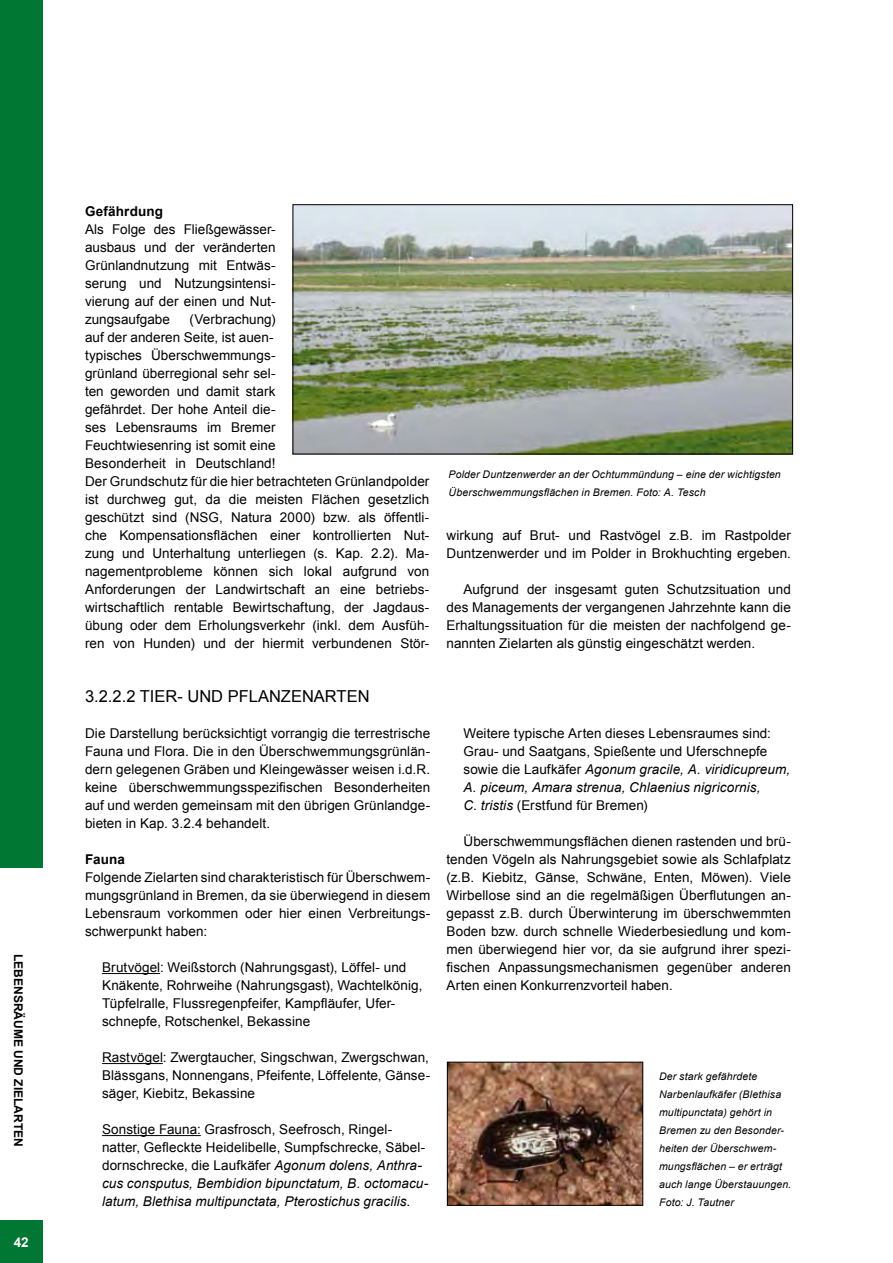
<style>
.page{position:relative;width:893px;height:1263px;background:#fff}
.page>*{position:absolute;margin:0;border:0;box-sizing:border-box;transform-origin:0 0}
.t1{font:16.5px "Arial";color:#000}
.t2{font:13.5px/18px "Arial";letter-spacing:.005em;color:#000;text-align:justify}
.t3{font:700 13.5px "Arial";letter-spacing:.01em;color:#000}
.t4{font:700 13.5px "Arial";color:#fff}
.t5{font:700 12px "Arial";color:#000}
.t6{font:italic 10.5px/18px "Arial";letter-spacing:.015em;color:#000}
.s1{font-style:italic}
</style>
<div class="page">
<img style="left:295px;top:206px;width:496px;height:246px">
<div style="left:293px;top:204px;width:500px;height:250px;border:1px solid #000"></div>
<hr style="left:102px;top:973px;width:58px;height:1px;background:#000">
<hr style="left:102px;top:1063px;width:61px;height:1px;background:#000">
<hr style="left:102px;top:1135px;width:99px;height:1px;background:#000">
<div style="left:0;top:1220px;width:43px;height:43px;background:#007732"></div>
<div style="left:0;top:0;width:43px;height:867px;background:#007732"></div>
<img style="left:449px;top:1064px;width:192px;height:140px">
<div style="left:447px;top:1062px;width:196px;height:144px;border:1px solid #000"></div>
<p class="t5" style="left:26px;top:954px;width:194px;rotate:90deg">LEBENSRÄUME UND ZIELARTEN</p>
<p class="t4" style="left:14px;top:1233px;width:17px">42</p>
<p class="t3" style="left:85px;top:202px;width:80px">Gefährdung</p>
<p class="t2" style="left:85px;top:220px;width:192px">Als Folge des Fließgewässer&shy;ausbaus und der veränderten Grünlandnutzung mit Entwäs&shy;serung und Nutzungsintensi&shy;vierung auf der einen und Nut&shy;zungsaufgabe</p>
<p class="t2" style="left:85px;top:310px;width:346px;text-align:left;text-indent:105px">(Verbrachung)<br>auf der anderen Seite, ist auen-<br>typisches Überschwemmungs-<br>grünland überregional sehr sel-<br>ten geworden und damit stark<br>gefährdet. Der hohe Anteil die-<br>ses Lebensraums im Bremer<br>Feuchtwiesenring ist somit eine<br>Besonderheit in Deutschland!<br>Der Grundschutz für die hier betrachteten Grünlandpolder ist durchweg gut, da die meisten Flächen gesetzlich geschützt sind (NSG, Natura 2000) bzw. als öffentli&shy;che Kompensationsflächen einer kontrollierten Nut&shy;zung und Unterhaltung unterliegen (s. Kap. 2.2). Ma&shy;nagementprobleme können sich lokal aufgrund von Anforderungen der Landwirtschaft an eine betriebs&shy;wirtschaftlich rentable Bewirtschaftung, der Jagdaus&shy;übung oder dem Erholungsverkehr (inkl. dem Ausfüh&shy;ren von Hunden) und der hiermit verbundenen Stör-</p>
<p class="t1" style="left:85px;top:685px;width:115px">3.2.2.2 Tier- und</p>
<p class="t1" style="left:228px;top:685px;width:12px">pflanzenarten</p>
<p class="t2" style="left:85px;top:724px;width:347px">Die Darstellung berücksichtigt vorrangig die terrestrische Fauna und Flora. Die in den Überschwemmungsgrünlän&shy;dern gelegenen Gräben und Kleingewässer weisen i.d.R. keine überschwemmungsspezifischen Besonderheiten auf und werden gemeinsam mit den übrigen Grünlandge&shy;bieten in Kap. 3.2.4 behandelt.</p>
<p class="t3" style="left:85px;top:850px;width:41px">Fauna</p>
<p class="t2" style="left:85px;top:868px;width:347px">Folgende Zielarten sind charakteristisch für Überschwem&shy;mungsgrünland in Bremen, da sie überwiegend in diesem Lebensraum vorkommen oder hier einen Verbreitungs&shy;schwerpunkt haben:</p>
<p class="t2" style="left:102px;top:958px;width:322px;text-align:left">Brutvögel: Weißstorch (Nahrungsgast), Löffel- und Knäkente, Rohrweihe (Nahrungsgast), Wachtelkönig, Tüpfelralle, Flussregenpfeifer, Kampfläufer, Ufer&shy;schnepfe, Rotschenkel, Bekassine</p>
<p class="t2" style="left:102px;top:1048px;width:330px">Rastvögel: Zwergtaucher, Singschwan, Zwergschwan, Blässgans, Nonnengans, Pfeifente, Löffelente, Gänse&shy;säger, Kiebitz, Bekassine</p>
<p class="t2" style="left:102px;top:1120px;width:328px;text-align:left">Sonstige Fauna: Grasfrosch, Seefrosch, Ringel&shy;natter, Gefleckte Heidelibelle, Sumpfschrecke, Säbel&shy;dornschrecke, die Laufkäfer <span class="s1">Agonum dolens, Anthra&shy;cus consputus, Bembidion bipunctatum, B. octomacu&shy;latum, Blethisa multipunctata, Pterostichus gracilis.</span></p>
<p class="t6" style="left:449px;top:465px;width:334px">Polder Duntzenwerder an der Ochtummündung – eine der wichtigsten<br>Überschwemmungsflächen in Bremen. Foto: A. Tesch</p>
<p class="t2" style="left:446px;top:526px;width:346px">wirkung auf Brut- und Rastvögel z.B. im Rastpolder<br>Duntzenwerder und im Polder in Brokhuchting ergeben.</p>
<p class="t2" style="left:446px;top:580px;width:346px;text-indent:17px">Aufgrund der insgesamt guten Schutzsituation und des Managements der vergangenen Jahrzehnte kann die Erhaltungssituation für die meisten der nachfolgend ge&shy;nannten Zielarten als günstig eingeschätzt werden.</p>
<p class="t2" style="left:463px;top:724px;width:328px;text-align:left">Weitere typische Arten dieses Lebensraumes sind:<br>Grau- und Saatgans, Spießente und Uferschnepfe sowie die Laufkäfer <span class="s1">Agonum gracile, A. viridicupreum, A. piceum, Amara strenua, Chlaenius nigricornis,<br>C. tristis</span> (Erstfund für Bremen)</p>
<p class="t2" style="left:446px;top:832px;width:346px;text-indent:17px">Überschwemmungsflächen dienen rastenden und brü&shy;tenden Vögeln als Nahrungsgebiet sowie als Schlafplatz (z.B. Kiebitz, Gänse, Schwäne, Enten, Möwen). Viele Wirbellose sind an die regelmäßigen Überflutungen an&shy;gepasst z.B. durch Überwinterung im überschwemmten Boden bzw. durch schnelle Wiederbesiedlung und kom&shy;men überwiegend hier vor, da sie aufgrund ihrer spezi&shy;fischen Anpassungsmechanismen gegenüber anderen Arten einen Konkurrenzvorteil haben.</p>
<p class="t6" style="left:659px;top:1067px;width:134px">Der stark gefährdete<br>Narbenlaufkäfer (Blethisa multipunctata) gehört in<br>Bremen zu den Besonder&shy;heiten der Überschwem&shy;mungsflächen – er erträgt auch lange Überstauungen.<br>Foto: J. Tautner</p>
</div>
